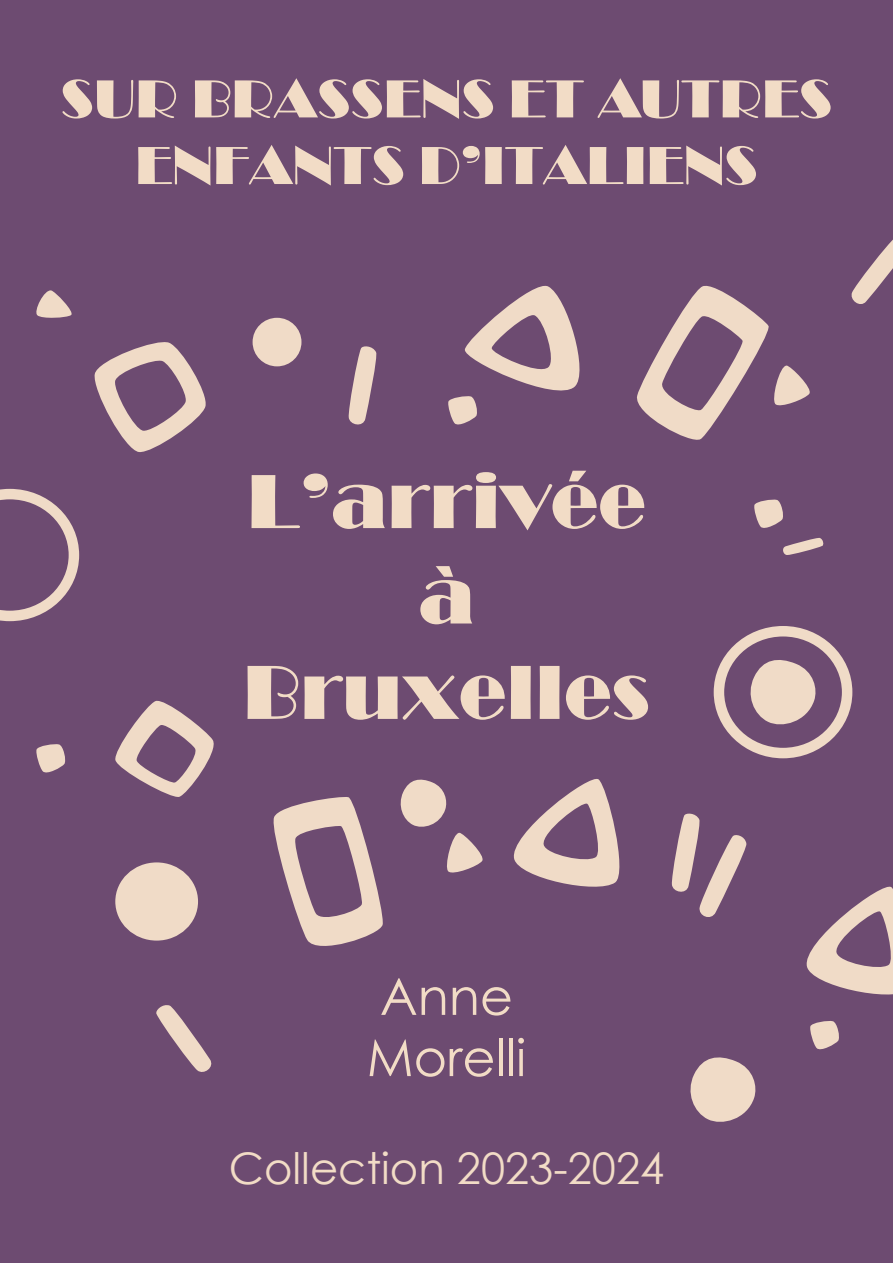
<style>
.page{position:relative;width:893px;height:1263px;background:#6d4b71}
.page>*{position:absolute;margin:0;border:0;box-sizing:border-box;transform-origin:0 0}
.t1{font:79.5px/95.4px "Broadway";color:#f2dcc6;text-align:center}
.t2{font:55.5px/66.6px "Broadway";color:#f2dcc6;text-align:center}
.t3{font:51px/61.2px "Century Gothic";color:#f2dcc6}
.t4{font:43.5px "Century Gothic";color:#f2dcc6}
</style>
<div class="page">
<div style="left:115px;top:862px;width:83px;height:78px;background:#f0dbc7;border-radius:50%"></div>
<div style="left:253px;top:318px;width:48px;height:48px;background:#f0dbc7;border-radius:50%"></div>
<svg style="left:714px;top:626px;width:138px;height:132px"></svg>
<svg style="left:513px;top:779px;width:107px;height:108px"></svg>
<svg style="left:94px;top:342px;width:112px;height:110px"></svg>
<svg style="left:348px;top:346px;width:29px;height:79px"></svg>
<svg style="left:637px;top:285px;width:173px;height:155px"></svg>
<svg style="left:783px;top:537px;width:41px;height:18px"></svg>
<svg style="left:754px;top:499px;width:29px;height:29px"></svg>
<svg style="left:448px;top:285px;width:132px;height:140px"></svg>
<svg style="left:671px;top:813px;width:76px;height:104px"></svg>
<svg style="left:400px;top:779px;width:83px;height:94px"></svg>
<svg style="left:273px;top:797px;width:110px;height:149px"></svg>
<svg style="left:156px;top:1005px;width:56px;height:67px"></svg>
<svg style="left:806px;top:886px;width:87px;height:109px"></svg>
<svg style="left:690px;top:1057px;width:66px;height:65px"></svg>
<svg style="left:810px;top:1021px;width:29px;height:29px"></svg>
<svg style="left:851px;top:239px;width:42px;height:65px"></svg>
<svg style="left:115px;top:700px;width:99px;height:97px"></svg>
<svg style="left:36px;top:290px;width:36px;height:28px"></svg>
<svg style="left:36px;top:744px;width:30px;height:29px"></svg>
<svg style="left:0;top:489px;width:79px;height:132px"></svg>
<p class="t2" style="left:61px;top:66px;width:773px">SUR BRASSENS ET AUTRES<br>ENFANTS D’ITALIENS</p>
<h1 class="t1" style="left:243px;top:454px;width:408px">L’arrivée à<br>Bruxelles</h1>
<p class="t3" style="left:367px;top:965px;width:161px">Anne<br>Morelli</p>
<p class="t4" style="left:229px;top:1138px;width:437px">Collection 2023-2024</p>
</div>
